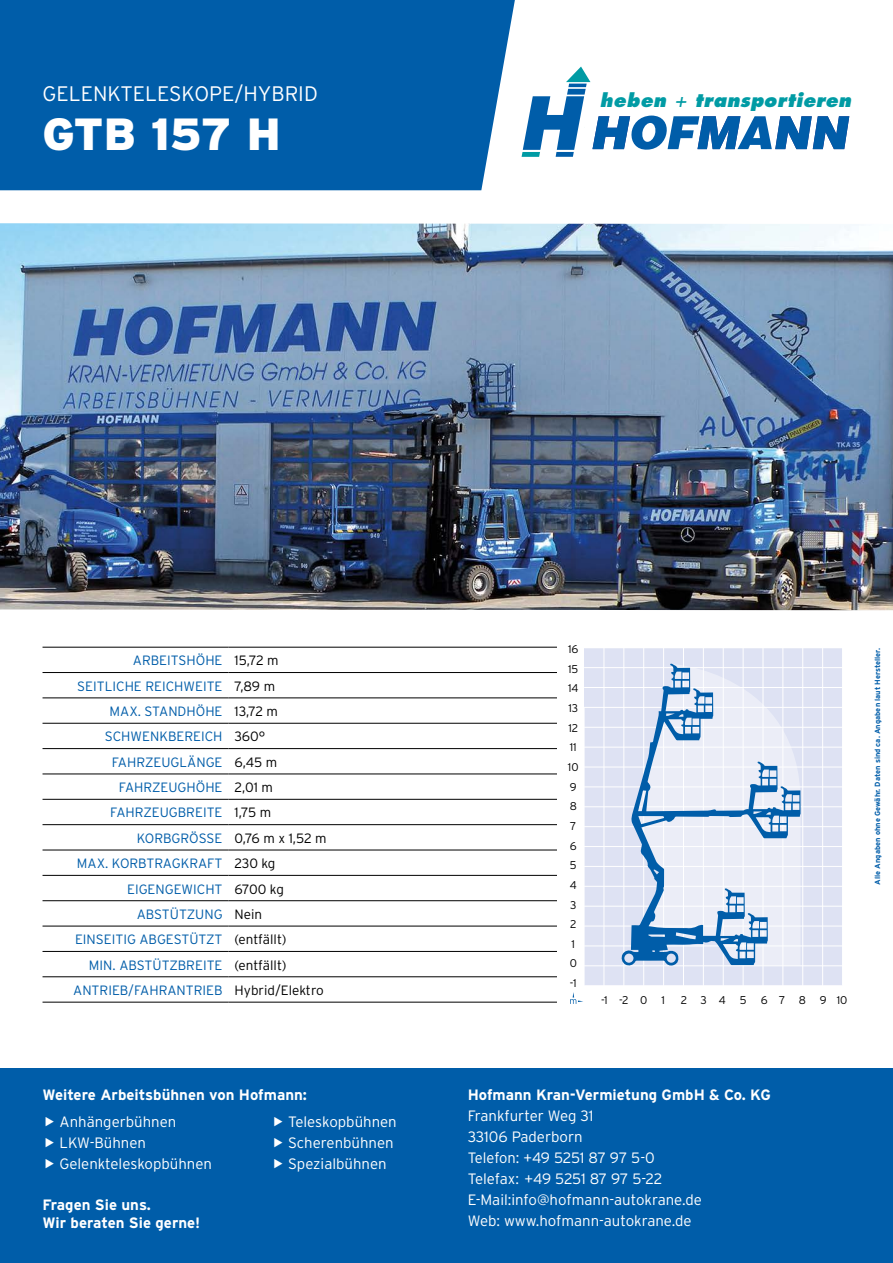
<style>
.page{position:relative;width:893px;height:1263px;background:#fff}
.page>*{position:absolute;margin:0;border:0;box-sizing:border-box;transform-origin:0 0}
.t1{font:900 45px "Interstate";letter-spacing:-.01em;color:#fff}
.t2{font:300 21px "Interstate";color:#fff}
.t3{font:italic 800 18.15px "Futura";color:#009ba4}
.t4{font:300 15px/21px "Interstate";color:#fff}
.t5{font:700 15px/18px "Interstate";color:#fff}
.t6{font:300 13.5px "Interstate";color:#005da9}
.t7{font:300 13.5px "Interstate";color:#000}
.t8{font:300 11.25px/19.6px "Interstate";color:#000;text-align:center}
.t9{font:700 7.5px "Interstate";color:#005da9}
.s1{font-weight:400;font-size:19.5px}
.s2{color:#000}
.s3{color:#005da9}
</style>
<div class="page">
<div style="left:0;top:1068px;width:893px;height:195px;background:#005da9"></div>
<div style="left:0;top:0;width:515px;height:190px;background:#005da9"></div>
<svg style="left:522px;top:67px;width:327px;height:90px"></svg>
<img style="left:0;top:223px;width:893px;height:387px">
<hr style="left:43px;top:647px;width:186px;height:1px;background:#000">
<hr style="left:229px;top:647px;width:329px;height:1px;background:#000">
<hr style="left:43px;top:672px;width:186px;height:1px;background:#000">
<hr style="left:229px;top:672px;width:329px;height:1px;background:#000">
<hr style="left:43px;top:697px;width:186px;height:1px;background:#000">
<hr style="left:229px;top:697px;width:329px;height:1px;background:#000">
<hr style="left:43px;top:723px;width:186px;height:1px;background:#000">
<hr style="left:229px;top:723px;width:329px;height:1px;background:#000">
<hr style="left:43px;top:748px;width:186px;height:1px;background:#000">
<hr style="left:229px;top:748px;width:329px;height:1px;background:#000">
<hr style="left:43px;top:773px;width:186px;height:1px;background:#000">
<hr style="left:229px;top:773px;width:329px;height:1px;background:#000">
<hr style="left:43px;top:799px;width:186px;height:1px;background:#000">
<hr style="left:229px;top:799px;width:329px;height:1px;background:#000">
<hr style="left:43px;top:824px;width:186px;height:1px;background:#000">
<hr style="left:229px;top:824px;width:329px;height:1px;background:#000">
<hr style="left:43px;top:850px;width:186px;height:1px;background:#000">
<hr style="left:229px;top:850px;width:329px;height:1px;background:#000">
<hr style="left:43px;top:875px;width:186px;height:1px;background:#000">
<hr style="left:229px;top:875px;width:329px;height:1px;background:#000">
<hr style="left:43px;top:900px;width:186px;height:1px;background:#000">
<hr style="left:229px;top:900px;width:329px;height:1px;background:#000">
<hr style="left:43px;top:926px;width:186px;height:1px;background:#000">
<hr style="left:229px;top:926px;width:329px;height:1px;background:#000">
<hr style="left:43px;top:951px;width:186px;height:1px;background:#000">
<hr style="left:229px;top:951px;width:329px;height:1px;background:#000">
<hr style="left:43px;top:976px;width:186px;height:1px;background:#000">
<hr style="left:229px;top:976px;width:329px;height:1px;background:#000">
<hr style="left:43px;top:1002px;width:186px;height:1px;background:#000">
<hr style="left:229px;top:1002px;width:329px;height:1px;background:#000">
<div style="left:584px;top:648px;width:258px;height:338px;background:#dee2f3"></div>
<hr style="left:584px;top:707px;width:1px;height:279px;background:#fff">
<hr style="left:584px;top:985px;width:258px;height:1px;background:#fff">
<hr style="left:584px;top:965px;width:258px;height:1px;background:#fff">
<hr style="left:584px;top:946px;width:258px;height:1px;background:#fff">
<hr style="left:584px;top:926px;width:258px;height:1px;background:#fff">
<hr style="left:584px;top:906px;width:258px;height:1px;background:#fff">
<hr style="left:584px;top:886px;width:258px;height:1px;background:#fff">
<hr style="left:584px;top:866px;width:258px;height:1px;background:#fff">
<hr style="left:584px;top:846px;width:258px;height:1px;background:#fff">
<hr style="left:584px;top:826px;width:258px;height:1px;background:#fff">
<hr style="left:584px;top:806px;width:258px;height:1px;background:#fff">
<hr style="left:584px;top:787px;width:258px;height:1px;background:#fff">
<hr style="left:584px;top:767px;width:258px;height:1px;background:#fff">
<hr style="left:584px;top:747px;width:258px;height:1px;background:#fff">
<hr style="left:584px;top:727px;width:258px;height:1px;background:#fff">
<hr style="left:584px;top:707px;width:258px;height:1px;background:#fff">
<hr style="left:584px;top:687px;width:258px;height:1px;background:#fff">
<hr style="left:584px;top:667px;width:258px;height:1px;background:#fff">
<hr style="left:604px;top:648px;width:1px;height:338px;background:#fff">
<hr style="left:624px;top:648px;width:1px;height:338px;background:#fff">
<hr style="left:643px;top:648px;width:1px;height:338px;background:#fff">
<hr style="left:663px;top:648px;width:1px;height:338px;background:#fff">
<hr style="left:683px;top:648px;width:1px;height:338px;background:#fff">
<hr style="left:703px;top:648px;width:1px;height:338px;background:#fff">
<hr style="left:723px;top:648px;width:1px;height:338px;background:#fff">
<hr style="left:743px;top:648px;width:1px;height:338px;background:#fff">
<hr style="left:763px;top:648px;width:1px;height:338px;background:#fff">
<hr style="left:783px;top:648px;width:1px;height:338px;background:#fff">
<hr style="left:802px;top:648px;width:1px;height:338px;background:#fff">
<hr style="left:822px;top:648px;width:1px;height:338px;background:#fff">
<svg style="left:570px;top:992px;width:13px;height:12px"></svg>
<svg style="left:621px;top:663px;width:180px;height:303px;fill:#ebedf7"></svg>
<h2 class="t2" style="left:43px;top:81px;width:277px">GELENKTELESKOPE/HYBRID</h2>
<h1 class="t1" style="left:43px;top:109px;width:240px">GTB 157 H</h1>
<h3 class="t3" style="left:600px;top:89px;width:257px">heben <span class="s1">+</span> transportieren</h3>
<p class="t6" style="left:133px;top:653px;width:147px">ARBEITSHÖHE <span class="s2">15,72 m</span></p>
<p class="t6" style="left:77px;top:678px;width:199px">SEITLICHE REICHWEITE <span class="s2">7,89 m</span></p>
<p class="t6" style="left:110px;top:704px;width:170px">MAX. STANDHÖHE <span class="s2">13,72 m</span></p>
<p class="t6" style="left:105px;top:729px;width:162px">SCHWENKBEREICH <span class="s2">360°</span></p>
<p class="t6" style="left:112px;top:754px;width:167px">FAHRZEUGLÄNGE <span class="s2">6,45 m</span></p>
<p class="t6" style="left:119px;top:780px;width:156px">FAHRZEUGHÖHE <span class="s2">2,01 m</span></p>
<p class="t6" style="left:110px;top:805px;width:163px">FAHRZEUGBREITE <span class="s2">1,75 m</span></p>
<p class="t7" style="left:137px;top:830px;width:191px"><span class="s3">KORBGRÖSSE</span> 0,76 m x 1,52 m</p>
<p class="t6" style="left:77px;top:856px;width:200px">MAX. KORBTRAGKRAFT <span class="s2">230 kg</span></p>
<p class="t6" style="left:127px;top:881px;width:158px">EIGENGEWICHT <span class="s2">6700 kg</span></p>
<p class="t6" style="left:137px;top:906px;width:127px">ABSTÜTZUNG <span class="s2">Nein</span></p>
<p class="t6" style="left:75px;top:932px;width:213px">EINSEITIG ABGESTÜTZT <span class="s2">(entfällt)</span></p>
<p class="t6" style="left:89px;top:957px;width:199px">MIN. ABSTÜTZBREITE <span class="s2">(entfällt)</span></p>
<p class="t6" style="left:73px;top:982px;width:252px">ANTRIEB/FAHRANTRIEB <span class="s2">Hybrid/Elektro</span></p>
<p class="t5" style="left:43px;top:1085px;width:266px">Weitere Arbeitsbühnen von Hofmann:</p>
<p class="t4" style="left:60px;top:1111px;width:154px">Anhängerbühnen<br>LKW-Bühnen<br>Gelenkteleskopbühnen</p>
<p class="t5" style="left:43px;top:1195px;width:159px">Fragen Sie uns.<br>Wir beraten Sie gerne!</p>
<p class="t4" style="left:288px;top:1111px;width:110px">Teleskopbühnen<br>Scherenbühnen<br>Spezialbühnen</p>
<p class="t8" style="left:568px;top:639px;width:12px">16<br>15<br>14<br>13<br>12<br>11<br>10<br>9<br>8<br>7<br>6<br>5<br>4<br>3<br>2<br>1<br>0 -1</p>
<p class="t8" style="left:601px;top:990px;width:65px">-1 -2 0 1</p>
<p class="t8" style="left:681px;top:990px;width:46px">2 3 4</p>
<p class="t8" style="left:740px;top:990px;width:8px">5</p>
<p class="t8" style="left:761px;top:990px;width:88px">6 7 8 9 10</p>
<p class="t9" style="left:873px;top:885px;width:238px;rotate:-90deg">Alle Angaben ohne Gewähr. Daten sind ca. Angaben laut Hersteller.</p>
<p class="t5" style="left:468px;top:1085px;width:305px">Hofmann Kran-Vermietung GmbH &amp; Co. KG</p>
<p class="t4" style="left:468px;top:1105px;width:236px">Frankfurter Weg 31<br>33106 Paderborn<br>Telefon: +49 5251 87 97 5-0<br>Telefax: +49 5251 87 97 5-22<br>E-Mail:info@hofmann-autokrane.de<br>Web: www.hofmann-autokrane.de</p>
</div>
